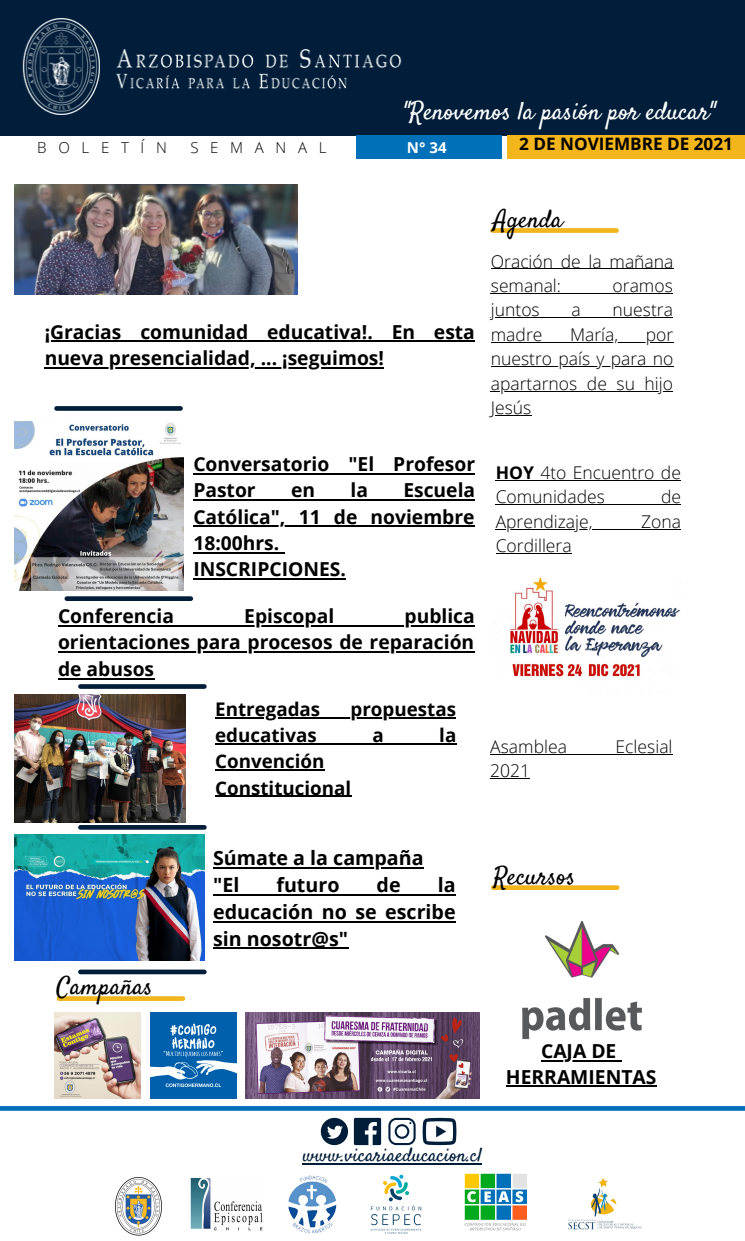
<style>
.page{position:relative;width:745px;height:1241px;background:#fff}
.page>*{position:absolute;margin:0;border:0;box-sizing:border-box;transform-origin:0 0}
.t1{font:25px "Satisfy";color:#fff}
.t2{font:25px "Satisfy";color:#000}
.t3{font:700 19.62px/26.8px "Open Sans";color:#000;text-align:justify}
.t4{font:19.5px "Satisfy";color:#001d39}
.t5{font:700 19.25px/26.2px "Open Sans";color:#000;text-align:justify}
.t6{font:700 18.75px/26.2px "Open Sans";color:#000}
.t7{font:300 17.5px/24.4px "Open Sans";color:#000}
.t8{font:700 17.12px "Open Sans";color:#000}
.t9{font:300 15px "Open Sans";color:#000}
.t10{font:700 15px "Open Sans";color:#fff}
.s1{font-weight:700}
</style>
<div class="page">
<div style="left:0;top:0;width:744px;height:135px;background:#001d39"></div>
<img style="left:464px;top:1173px;width:63px;height:58px">
<img style="left:190px;top:1177px;width:73px;height:54px">
<img style="left:568px;top:1178px;width:74px;height:52px">
<img style="left:288px;top:1175px;width:49px;height:59px">
<img style="left:115px;top:1177px;width:46px;height:59px">
<div style="left:354px;top:1117px;width:27px;height:27px;background:#001d39;border-radius:2px"></div>
<svg style="left:365px;top:1122px;width:12px;height:22px"></svg>
<svg style="left:321px;top:1117px;width:27px;height:27px"></svg>
<svg style="left:388px;top:1117px;width:27px;height:27px"></svg>
<svg style="left:422px;top:1117px;width:34px;height:27px"></svg>
<img style="left:370px;top:1174px;width:52px;height:60px">
<svg style="left:59px;top:996px;width:124px;height:4px"></svg>
<div style="left:80px;top:969px;width:124px;height:5px;background:#001d39"></div>
<svg style="left:0;top:1106px;width:744px;height:4px;fill:#0070b9"></svg>
<div style="left:492px;top:228px;width:124px;height:5px;background:#f2b51b"></div>
<img style="left:54px;top:1012px;width:87px;height:86px">
<img style="left:245px;top:1012px;width:234px;height:86px">
<img style="left:150px;top:1012px;width:86px;height:86px">
<svg style="left:493px;top:885px;width:124px;height:4px"></svg>
<img style="left:522px;top:921px;width:120px;height:141px">
<hr style="left:541px;top:1059px;width:75px;height:2px;background:#000">
<hr style="left:506px;top:1085px;width:150px;height:2px;background:#000">
<img style="left:22px;top:18px;width:380px;height:97px">
<div style="left:356px;top:136px;width:145px;height:23px;background:#0070b9"></div>
<div style="left:507px;top:136px;width:237px;height:23px;background:#f2b51b"></div>
<svg style="left:80px;top:684px;width:124px;height:4px"></svg>
<div style="left:67px;top:596px;width:124px;height:5px;background:#001d39"></div>
<hr style="left:80px;top:825px;width:124px;height:4px;background:#001d39">
<img style="left:15px;top:694px;width:171px;height:128px">
<img style="left:15px;top:834px;width:189px;height:126px">
<img style="left:15px;top:421px;width:169px;height:169px">
<img style="left:510px;top:576px;width:170px;height:101px">
<img style="left:15px;top:185px;width:282px;height:109px">
<hr style="left:303px;top:1162px;width:179px;height:2px;background:#001d39">
<hr style="left:490px;top:753px;width:182px;height:1px;background:#000">
<hr style="left:490px;top:778px;width:40px;height:1px;background:#000">
<hr style="left:490px;top:268px;width:183px;height:1px;background:#000">
<hr style="left:490px;top:293px;width:182px;height:1px;background:#000">
<hr style="left:490px;top:317px;width:182px;height:1px;background:#000">
<hr style="left:490px;top:342px;width:183px;height:1px;background:#000">
<hr style="left:490px;top:366px;width:183px;height:1px;background:#000">
<hr style="left:490px;top:390px;width:183px;height:1px;background:#000">
<hr style="left:490px;top:415px;width:41px;height:1px;background:#000">
<hr style="left:215px;top:716px;width:241px;height:2px;background:#000">
<hr style="left:215px;top:743px;width:241px;height:1px;background:#000">
<hr style="left:215px;top:769px;width:109px;height:2px;background:#000">
<hr style="left:215px;top:795px;width:136px;height:2px;background:#000">
<hr style="left:213px;top:867px;width:210px;height:2px;background:#000">
<hr style="left:213px;top:893px;width:242px;height:2px;background:#000">
<hr style="left:213px;top:920px;width:242px;height:2px;background:#000">
<hr style="left:213px;top:947px;width:135px;height:2px;background:#000">
<hr style="left:495px;top:480px;width:39px;height:1px;background:#000">
<hr style="left:534px;top:480px;width:146px;height:1px;background:#000">
<hr style="left:495px;top:504px;width:186px;height:1px;background:#000">
<hr style="left:495px;top:528px;width:186px;height:1px;background:#000">
<hr style="left:495px;top:553px;width:76px;height:1px;background:#000">
<hr style="left:58px;top:625px;width:416px;height:2px;background:#000">
<hr style="left:58px;top:651px;width:416px;height:2px;background:#000">
<hr style="left:58px;top:677px;width:96px;height:2px;background:#000">
<hr style="left:193px;top:473px;width:282px;height:2px;background:#000">
<hr style="left:193px;top:499px;width:282px;height:2px;background:#000">
<hr style="left:193px;top:525px;width:281px;height:2px;background:#000">
<hr style="left:193px;top:552px;width:86px;height:1px;background:#000">
<hr style="left:193px;top:578px;width:153px;height:2px;background:#000">
<div style="left:57px;top:406px;width:123px;height:5px;background:#001d39"></div>
<hr style="left:45px;top:340px;width:430px;height:2px;background:#000">
<hr style="left:45px;top:367px;width:339px;height:1px;background:#000">
<p class="t9" style="left:37px;top:137px;width:131px">B O L E T Í N</p>
<p class="t9" style="left:190px;top:137px;width:138px">S E M A N A L</p>
<p class="t1" style="left:403px;top:95px;width:313px">"Renovemos la pasión por educar"</p>
<p class="t10" style="left:407px;top:137px;width:41px">N° 34</p>
<p class="t8" style="left:519px;top:131px;width:215px">2 DE NOVIEMBRE DE 2021</p>
<p class="t2" style="left:493px;top:203px;width:71px">Agenda</p>
<p class="t7" style="left:490px;top:248px;width:184px">Oración de la mañana semanal:</p>
<p class="t7" style="left:612px;top:273px;width:62px">oramos</p>
<p class="t5" style="left:45px;top:318px;width:431px">¡Gracias comunidad educativa!. En esta nueva presencialidad, ... ¡seguimos!</p>
<p class="t7" style="left:490px;top:297px;width:50px">juntos</p>
<p class="t7" style="left:571px;top:297px;width:11px">a</p>
<p class="t7" style="left:612px;top:297px;width:62px">nuestra</p>
<p class="t7" style="left:490px;top:322px;width:53px">madre</p>
<p class="t7" style="left:570px;top:322px;width:50px">María,</p>
<p class="t7" style="left:490px;top:322px;width:184px;text-align:justify;text-indent:155px">por nuestro país y para no apartarnos de su hijo Jesús</p>
<p class="t5" style="left:193px;top:450px;width:283px">Conversatorio "El Profesor<br>Pastor</p>
<p class="t5" style="left:193px;top:477px;width:283px;text-indent:210px">Escuela Católica", 11 de noviembre 18:00hrs.</p>
<p class="t5" style="left:193px;top:555px;width:154px">INSCRIPCIONES.</p>
<p class="t5" style="left:291px;top:477px;width:26px">en</p>
<p class="t5" style="left:350px;top:477px;width:19px">la</p>
<p class="t5" style="left:58px;top:602px;width:117px">Conferencia</p>
<p class="t5" style="left:244px;top:602px;width:91px">Episcopal</p>
<p class="t5" style="left:58px;top:602px;width:418px;text-indent:346px">publica orientaciones para procesos de reparación de abusos</p>
<p class="t6" style="left:215px;top:695px;width:107px">Entregadas</p>
<p class="t6" style="left:350px;top:695px;width:107px">propuestas</p>
<p class="t6" style="left:215px;top:721px;width:103px">educativas</p>
<p class="t6" style="left:372px;top:721px;width:13px">a</p>
<p class="t6" style="left:439px;top:721px;width:19px">la</p>
<p class="t6" style="left:215px;top:747px;width:137px">Convención<br>Constitucional</p>
<p class="t7" style="left:495px;top:460px;width:187px"><span class="s1">HOY</span> 4to Encuentro de<br>Comunidades</p>
<p class="t7" style="left:661px;top:484px;width:22px">de</p>
<p class="t7" style="left:495px;top:509px;width:98px">Aprendizaje,</p>
<p class="t7" style="left:641px;top:509px;width:41px">Zona</p>
<p class="t7" style="left:495px;top:533px;width:77px">Cordillera</p>
<p class="t7" style="left:490px;top:733px;width:78px">Asamblea</p>
<p class="t7" style="left:615px;top:733px;width:58px">Eclesial</p>
<p class="t7" style="left:490px;top:758px;width:41px">2021</p>
<p class="t2" style="left:57px;top:970px;width:97px">Campañas</p>
<p class="t3" style="left:213px;top:844px;width:212px">Súmate a la campaña</p>
<p class="t3" style="left:213px;top:871px;width:28px">"El</p>
<p class="t3" style="left:276px;top:871px;width:65px">futuro</p>
<p class="t3" style="left:376px;top:871px;width:26px">de</p>
<p class="t3" style="left:213px;top:871px;width:244px;text-indent:224px">la educación no se escribe sin nosotr@s"</p>
<p class="t2" style="left:493px;top:860px;width:83px">Recursos</p>
<p class="t5" style="left:541px;top:1037px;width:77px">CAJA DE</p>
<p class="t5" style="left:506px;top:1063px;width:152px">HERRAMIENTAS</p>
<p class="t4" style="left:303px;top:1142px;width:180px">www.vicariaeducacion.cl</p>
</div>
